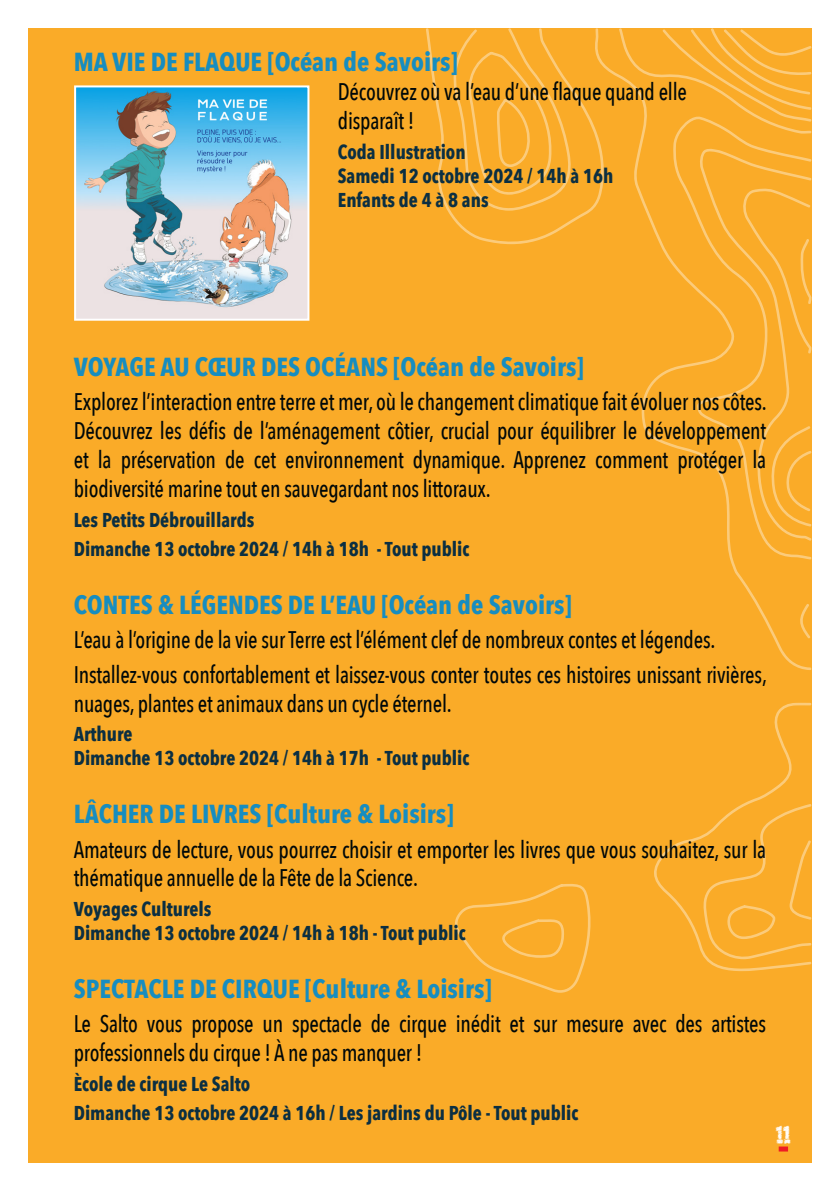
<style>
.page{position:relative;width:840px;height:1191px;background:#fff}
.page>*{position:absolute;margin:0;border:0;box-sizing:border-box;transform-origin:0 0}
.t1{font:700 26px "Avenir Next Condensed";color:#178dc0}
.t2{font:600 26px "Tripper Rough Pro";color:#fff;scale:.9 1}
.t3{font:500 24px/28.8px "Avenir Next Condensed";letter-spacing:-.01em;color:#000809;scale:.9 1}
.t4{font:700 20px/24px "Avenir Next Condensed";color:#0b2f42;scale:.95 1}
</style>
<div class="page">
<div style="left:28px;top:28px;width:783px;height:1134px;background:#faab28"></div>
<svg style="left:607px;top:67px;width:204px;height:603px"></svg>
<svg style="left:671px;top:134px;width:140px;height:426px"></svg>
<svg style="left:697px;top:145px;width:114px;height:403px"></svg>
<svg style="left:426px;top:28px;width:181px;height:217px"></svg>
<svg style="left:654px;top:702px;width:157px;height:270px"></svg>
<svg style="left:618px;top:28px;width:193px;height:106px"></svg>
<svg style="left:767px;top:425px;width:44px;height:102px"></svg>
<svg style="left:741px;top:187px;width:70px;height:167px"></svg>
<svg style="left:796px;top:602px;width:15px;height:37px"></svg>
<svg style="left:701px;top:803px;width:110px;height:157px"></svg>
<svg style="left:448px;top:28px;width:126px;height:184px"></svg>
<svg style="left:455px;top:884px;width:136px;height:109px"></svg>
<img style="left:77px;top:88px;width:229px;height:230px">
<div style="left:74px;top:85px;width:235px;height:236px;border:2px solid #fff"></div>
<div style="left:778px;top:1146px;width:9px;height:5px;background:#ee1d23"></div>
<p class="t1" style="left:74px;top:46px;width:385px">MA VIE DE FLAQUE [Océan de Savoirs]</p>
<p class="t3" style="left:337px;top:77px;width:389px">Découvrez où va l’eau d’une flaque quand elle disparaît !</p>
<p class="t4" style="left:337px;top:139px;width:291px">Coda Illustration<br>Samedi 12 octobre 2024 / 14h à 16h<br>Enfants de 4 à 8 ans</p>
<p class="t1" style="left:74px;top:351px;width:511px">VOYAGE AU CŒUR DES OCÉANS [Océan de Savoirs]</p>
<p class="t3" style="left:74px;top:387px;width:771px;text-align:justify">Explorez l’interaction entre terre et mer, où le changement climatique fait évoluer nos côtes.<br>Découvrez les défis de l’aménagement côtier, crucial pour équilibrer le développement et la préservation de cet environnement dynamique. Apprenez comment protéger la biodiversité marine tout en sauvegardant nos littoraux.</p>
<p class="t4" style="left:74px;top:504px;width:417px;line-height:29.6px">Les Petits Débrouillards<br>Dimanche 13 octobre 2024 / 14h à 18h - Tout public</p>
<p class="t1" style="left:74px;top:589px;width:499px">CONTES &amp; LÉGENDES DE L’EAU [Océan de Savoirs]</p>
<p class="t3" style="left:74px;top:623px;width:771px;line-height:34.4px">L’eau à l’origine de la vie sur Terre est l’élément clef de nombreux contes et légendes.<br>Installez-vous confortablement et laissez-vous conter toutes ces histoires unissant rivières,</p>
<p class="t3" style="left:74px;top:689px;width:421px">nuages, plantes et animaux dans un cycle éternel.</p>
<p class="t4" style="left:74px;top:722px;width:417px">Arthure<br>Dimanche 13 octobre 2024 / 14h à 17h - Tout public</p>
<p class="t1" style="left:74px;top:798px;width:381px">LÂCHER DE LIVRES [Culture &amp; Loisirs]</p>
<p class="t3" style="left:74px;top:834px;width:770px">Amateurs de lecture, vous pourrez choisir et emporter les livres que vous souhaitez, sur la thématique annuelle de la Fête de la Science.</p>
<p class="t4" style="left:74px;top:897px;width:413px">Voyages Culturels<br>Dimanche 13 octobre 2024 / 14h à 18h - Tout public</p>
<p class="t1" style="left:74px;top:972px;width:419px">SPECTACLE DE CIRQUE [Culture &amp; Loisirs]</p>
<p class="t3" style="left:74px;top:1009px;width:770px">Le Salto vous propose un spectacle de cirque inédit et sur mesure avec des artistes professionnels du cirque ! À ne pas manquer !</p>
<p class="t4" style="left:74px;top:1068px;width:532px;line-height:29.6px">Ècole de cirque Le Salto<br>Dimanche 13 octobre 2024 à 16h / Les jardins du Pôle - Tout public</p>
<p class="t2" style="left:775px;top:1113px;width:18px">11</p>
</div>
